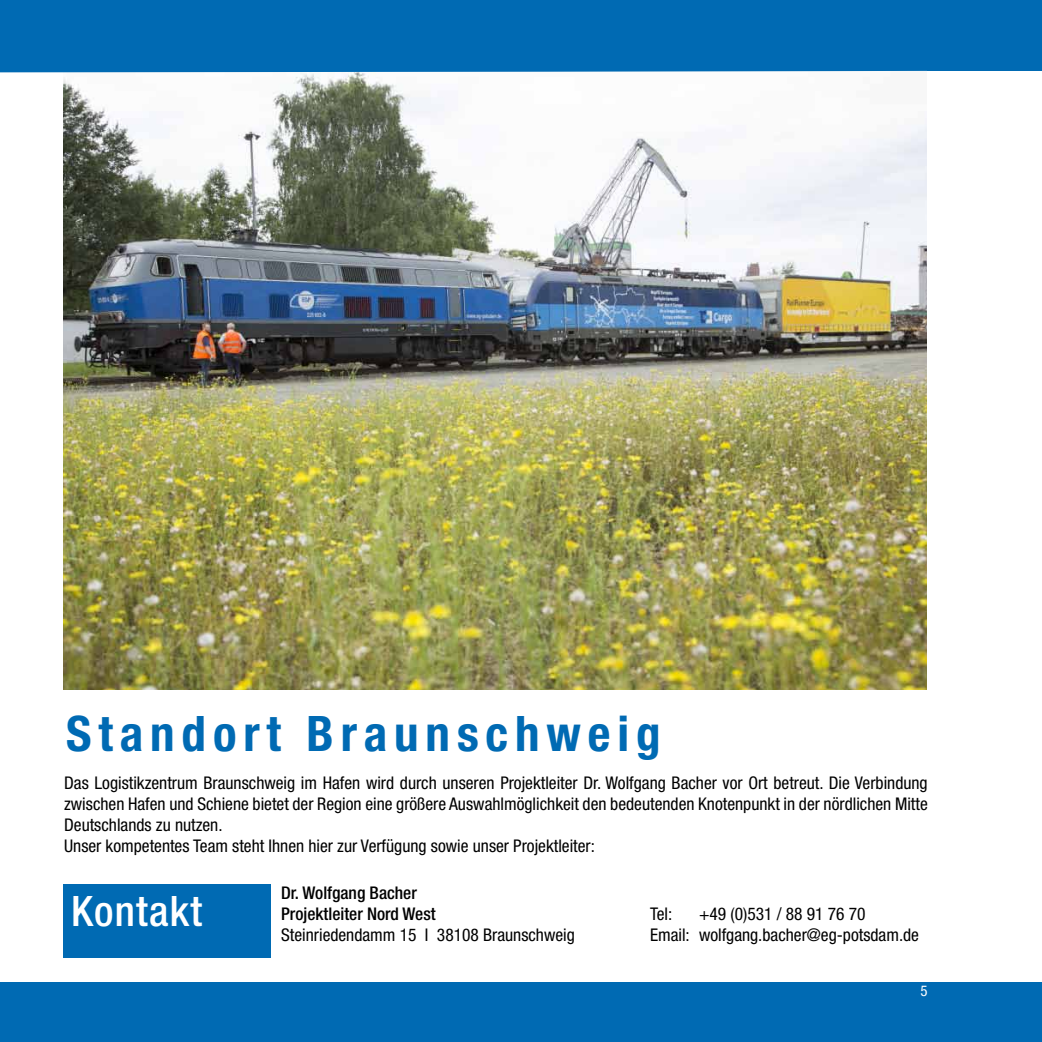
<style>
.page{position:relative;width:1042px;height:1042px;background:#fff}
.page>*{position:absolute;margin:0;border:0;box-sizing:border-box;transform-origin:0 0}
.t1{font:700 condensed 49px "Helvetica Neue";letter-spacing:.14em;color:#006ab3}
.t2{font:500 condensed 42px "Helvetica Neue";letter-spacing:.03em;color:#fff}
.t3{font:condensed 17.5px/21px "Helvetica Neue";color:#000}
.t4{font:500 condensed 17.5px/21px "Helvetica Neue";color:#000}
.t5{font:condensed 14.88px "Helvetica Neue";color:#fff}
</style>
<div class="page">
<div style="left:0;top:982px;width:1042px;height:60px;background:#006ab3"></div>
<div style="left:0;top:0;width:1042px;height:71px;background:#006ab3"></div>
<div style="left:63px;top:884px;width:208px;height:73px;background:#006ab3"></div>
<img style="left:63px;top:96px;width:863px;height:594px">
<svg style="left:0;top:70px;width:927px;height:26px"></svg>
<h1 class="t1" style="left:66px;top:704px;width:596px">Standort Braunschweig</h1>
<p class="t3" style="left:64px;top:772px;width:865px">Das Logistikzentrum Braunschweig im Hafen wird durch unseren Projektleiter Dr. Wolfgang Bacher vor Ort betreut. Die Verbindung zwischen Hafen und Schiene bietet der Region eine größere Auswahlmöglichkeit den bedeutenden Knotenpunkt in der nördlichen Mitte Deutschlands zu nutzen.<br>Unser kompetentes Team steht Ihnen hier zur Verfügung sowie unser Projektleiter:</p>
<h2 class="t2" style="left:71px;top:886px;width:133px">Kontakt</h2>
<p class="t4" style="left:281px;top:882px;width:156px">Dr. Wolfgang Bacher<br>Projektleiter Nord West</p>
<p class="t3" style="left:281px;top:924px;width:295px">Steinriedendamm 15 I 38108 Braunschweig</p>
<p class="t3" style="left:650px;top:903px;width:271px;text-align:center">+49 (0)531 / 88 91 76 70<br>Email: wolfgang.bacher@eg-potsdam.de</p>
<p class="t3" style="left:650px;top:903px;width:24px">Tel:</p>
<p class="t5" style="left:920px;top:982px;width:9px">5</p>
</div>
